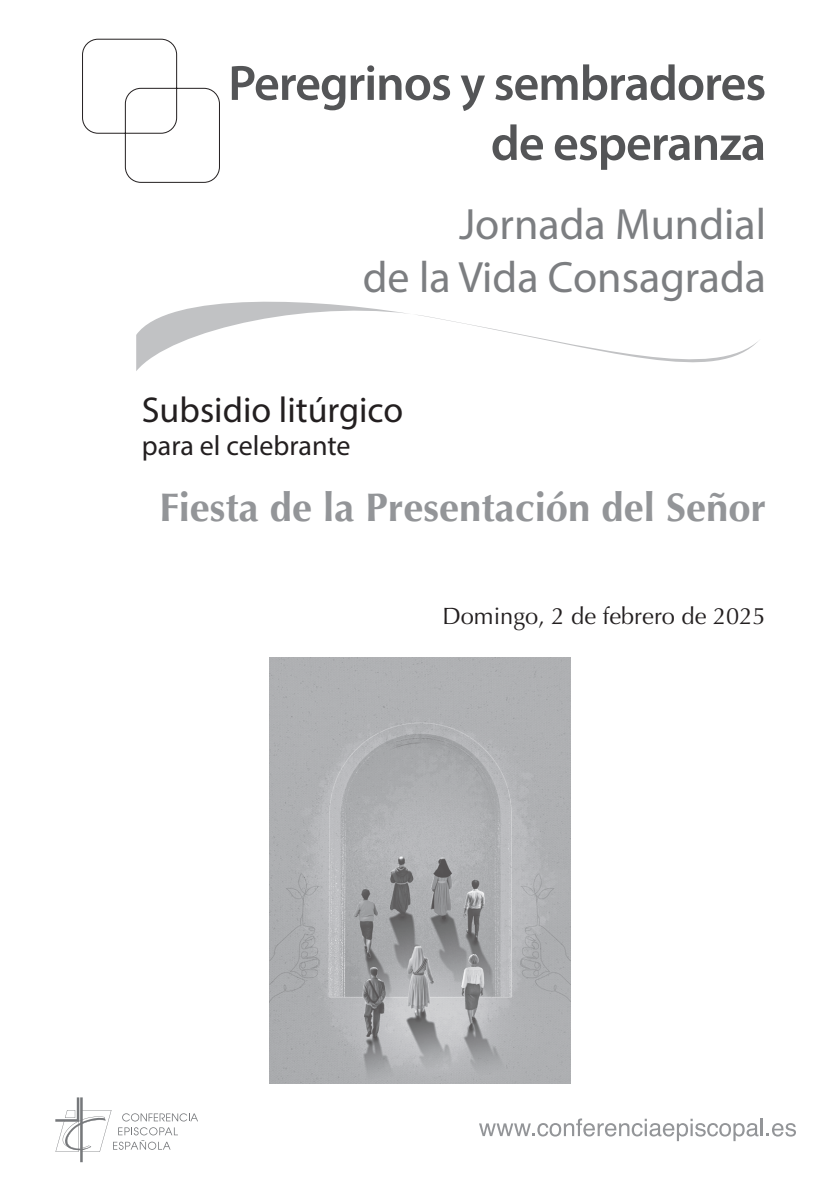
<style>
.page{position:relative;width:840px;height:1191px;background:#fff}
.page>*{position:absolute;margin:0;border:0;box-sizing:border-box;transform-origin:0 0}
.t1{font:600 50px "Myriad Pro";letter-spacing:-.02em;color:#545557}
.t2{font:44px "Myriad Pro";color:#7c7e81}
.t3{font:700 40px "Optima";color:#939598}
.t4{font:36px "Myriad Pro";color:#231f20}
.t5{font:28px "Myriad Pro";color:#231f20}
.t6{font:23.6px "Optima";color:#231f20}
</style>
<div class="page">
<hr style="left:80px;top:1097px;width:3px;height:65px;background:#76787b">
<svg style="left:55px;top:1097px;width:143px;height:54px"></svg>
<svg style="left:479px;top:1118px;width:316px;height:23px"></svg>
<svg style="left:136px;top:301px;width:622px;height:70px"></svg>
<svg style="left:82px;top:39px;width:138px;height:144px"></svg>
<img style="left:269px;top:658px;width:301px;height:425px">
<p class="t1" style="left:228px;top:51px;width:539px">Peregrinos y sembradores</p>
<p class="t1" style="left:490px;top:111px;width:277px">de esperanza</p>
<p class="t2" style="left:459px;top:197px;width:308px">Jornada Mundial</p>
<p class="t2" style="left:362px;top:250px;width:404px">de la Vida Consagrada</p>
<p class="t4" style="left:142px;top:387px;width:263px">Subsidio litúrgico</p>
<p class="t5" style="left:142px;top:429px;width:210px">para el celebrante</p>
<p class="t3" style="left:159px;top:484px;width:608px">Fiesta de la Presentación del Señor</p>
<p class="t6" style="left:442px;top:602px;width:324px">Domingo, 2 de febrero de 2025</p>
</div>
